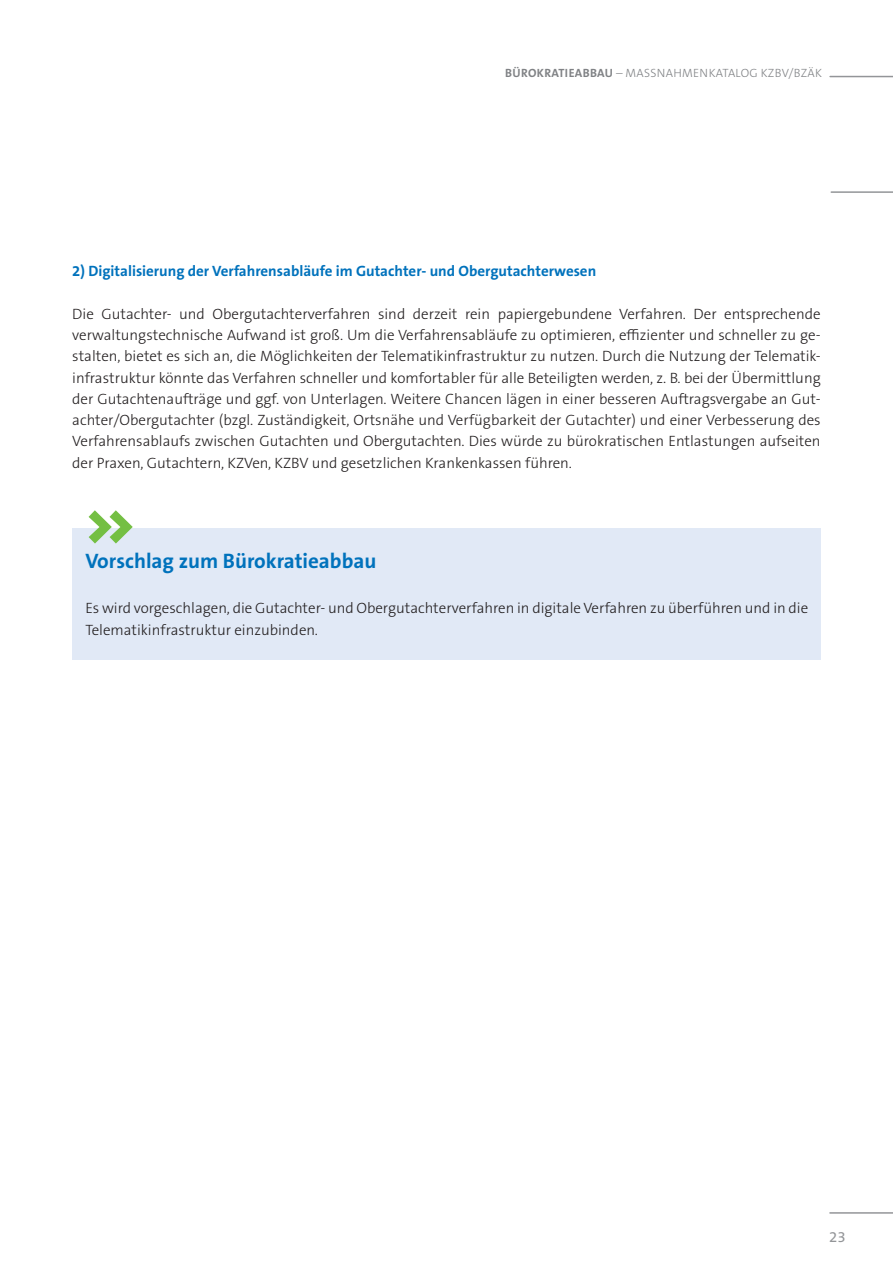
<style>
.page{position:relative;width:893px;height:1263px;background:#fff}
.page>*{position:absolute;margin:0;border:0;box-sizing:border-box;transform-origin:0 0}
.t1{font:700 21px "The Sans B Plus W7";color:#0072bc}
.t2{font:300 15px/21.3px "The Sans B Plus W3";color:#231f20;text-align:justify}
.t3{font:700 15px "The Sans B Plus W7";color:#0072bc}
.t4{font:15px "The Sans B Plus W5 Plain";color:#939598}
.t5{font:300 12px "The Sans B Plus W3";letter-spacing:.025em;color:#808285}
.s1{font-family:"The Sans B Plus W7";font-weight:700}
</style>
<div class="page">
<hr style="left:830px;top:1212px;width:63px;height:2px;background:#939598">
<hr style="left:831px;top:191px;width:62px;height:2px;background:#939598">
<hr style="left:830px;top:76px;width:63px;height:1px;background:#939598">
<div style="left:73px;top:528px;width:748px;height:131px;background:#e1e9f6"></div>
<svg style="left:89px;top:510px;width:44px;height:33px"></svg>
<p class="t5" style="left:505px;top:65px;width:318px"><span class="s1">BÜROKRATIEABBAU</span> – MASSNAHMENKATALOG KZBV/BZÄK</p>
<p class="t3" style="left:72px;top:262px;width:525px">2) Digitalisierung der Verfahrensabläufe im Gutachter- und Obergutachterwesen</p>
<p class="t2" style="left:72px;top:303px;width:750px">Die Gutachter- und Obergutachterverfahren sind derzeit rein papiergebundene Verfahren. Der entsprechende verwaltungstechnische Aufwand ist groß. Um die Verfahrensabläufe zu optimieren, effizienter und schneller zu ge&shy;stalten, bietet es sich an, die Möglichkeiten der Telematikinfrastruktur zu nutzen. Durch die Nutzung der Telematik&shy;infrastruktur könnte das Verfahren schneller und komfortabler für alle Beteiligten werden, z. B. bei der Übermittlung der Gutachtenaufträge und ggf. von Unterlagen. Weitere Chancen lägen in einer besseren Auftragsvergabe an Gut&shy;achter/Obergutachter (bzgl. Zuständigkeit, Ortsnähe und Verfügbarkeit der Gutachter) und einer Verbesserung des Verfahrensablaufs zwischen Gutachten und Obergutachten. Dies würde zu bürokratischen Entlastungen aufseiten der Praxen, Gutachtern, KZVen, KZBV und gesetzlichen Krankenkassen führen.</p>
<h1 class="t1" style="left:85px;top:547px;width:293px">Vorschlag zum Bürokratieabbau</h1>
<p class="t2" style="left:85px;top:596px;width:724px;line-height:22.5px">Es wird vorgeschlagen, die Gutachter- und Obergutachterverfahren in digitale Verfahren zu überführen und in die<br>Telematikinfrastruktur einzubinden.</p>
<p class="t4" style="left:829px;top:1227px;width:18px">23</p>
</div>
